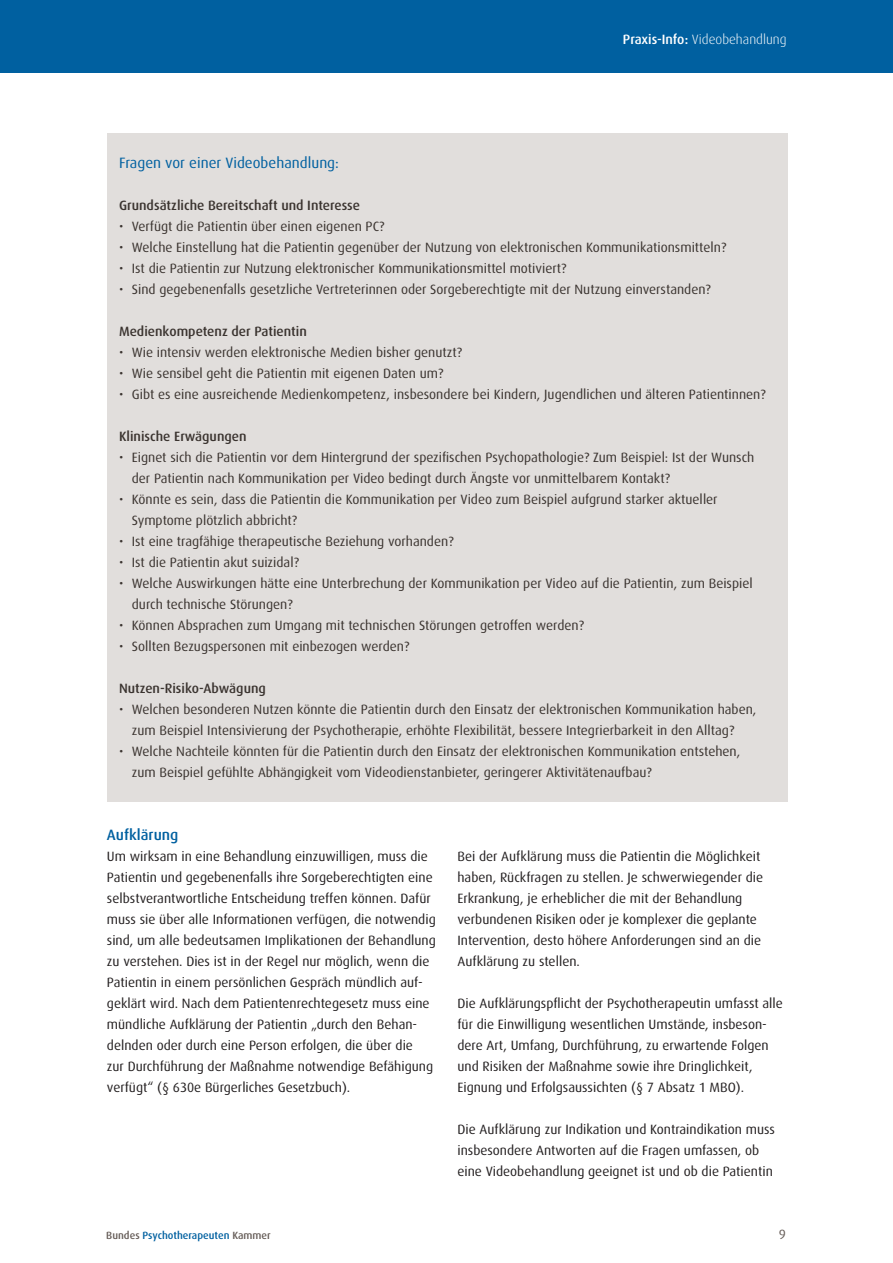
<style>
.page{position:relative;width:893px;height:1263px;background:#fff}
.page>*{position:absolute;margin:0;border:0;box-sizing:border-box;transform-origin:0 0}
.t1{font:15px "Dax";color:#0060a0}
.t2{font:500 15px "Dax";color:#0060a0}
.t3{font:13.5px/21px "Dax";color:#3a332f}
.t4{font:13.5px/21px "Dax";color:#231f20}
.t5{font:500 13.5px "Dax";color:#3a332f}
.t6{font:300 13.5px "Dax";color:#fff}
.t7{font:13.5px "Dax";color:#655c57}
.t8{font:500 10.5px "Dax";color:#0060a0}
.s1{font-weight:500}
.s2{color:#655c57}
</style>
<div class="page">
<div style="left:0;top:0;width:893px;height:72px;background:#0060a0"></div>
<div style="left:107px;top:133px;width:680px;height:668px;background:#e1dedc"></div>
<p class="t6" style="left:623px;top:32px;width:165px"><span class="s1">Praxis-Info:</span> Videobehandlung</p>
<p class="t1" style="left:119px;top:155px;width:221px">Fragen vor einer Videobehandlung:</p>
<p class="t5" style="left:119px;top:198px;width:242px">Grundsätzliche Bereitschaft und Interesse</p>
<p class="t3" style="left:119px;top:216px;width:267px">• Verfügt die Patientin über einen eigenen PC?</p>
<p class="t3" style="left:119px;top:237px;width:609px">• Welche Einstellung hat die Patientin gegenüber der Nutzung von elektronischen Kommunikationsmitteln?</p>
<p class="t3" style="left:119px;top:258px;width:449px">• Ist die Patientin zur Nutzung elektronischer Kommunikationsmittel motiviert?</p>
<p class="t3" style="left:119px;top:279px;width:593px">• Sind gegebenenfalls gesetzliche Vertreterinnen oder Sorgeberechtigte mit der Nutzung einverstanden?</p>
<p class="t5" style="left:119px;top:324px;width:189px">Medienkompetenz der Patientin</p>
<p class="t3" style="left:119px;top:342px;width:345px">• Wie intensiv werden elektronische Medien bisher genutzt?</p>
<p class="t3" style="left:119px;top:363px;width:326px">• Wie sensibel geht die Patientin mit eigenen Daten um?</p>
<p class="t3" style="left:119px;top:384px;width:648px">• Gibt es eine ausreichende Medienkompetenz, insbesondere bei Kindern, Jugendlichen und älteren Patientinnen?</p>
<p class="t5" style="left:119px;top:429px;width:129px">Klinische Erwägungen</p>
<p class="t3" style="left:132px;top:447px;width:624px;text-indent:-13px">• Eignet sich die Patientin vor dem Hintergrund der spezifischen Psychopathologie? Zum Beispiel: Ist der Wunsch der Patientin nach Kommunikation per Video bedingt durch Ängste vor unmittelbarem Kontakt?</p>
<p class="t3" style="left:132px;top:489px;width:587px;text-indent:-13px">• Könnte es sein, dass die Patientin die Kommunikation per Video zum Beispiel aufgrund starker aktueller<br>Symptome plötzlich abbricht?</p>
<p class="t3" style="left:119px;top:531px;width:336px">• Ist eine tragfähige therapeutische Beziehung vorhanden?</p>
<p class="t3" style="left:119px;top:552px;width:181px">• Ist die Patientin akut suizidal?</p>
<p class="t3" style="left:132px;top:573px;width:622px;text-indent:-13px">• Welche Auswirkungen hätte eine Unterbrechung der Kommunikation per Video auf die Patientin, zum Beispiel durch technische Störungen?</p>
<p class="t3" style="left:119px;top:615px;width:466px">• Können Absprachen zum Umgang mit technischen Störungen getroffen werden?</p>
<p class="t3" style="left:119px;top:636px;width:292px">• Sollten Bezugspersonen mit einbezogen werden?</p>
<p class="t5" style="left:119px;top:681px;width:148px">Nutzen-Risiko-Abwägung</p>
<p class="t3" style="left:132px;top:699px;width:626px;text-indent:-13px">• Welchen besonderen Nutzen könnte die Patientin durch den Einsatz der elektronischen Kommunikation haben, zum Beispiel Intensivierung der Psychotherapie, erhöhte Flexibilität, bessere Integrierbarkeit in den Alltag?</p>
<p class="t3" style="left:132px;top:741px;width:610px;text-indent:-13px">• Welche Nachteile könnten für die Patientin durch den Einsatz der elektronischen Kommunikation entstehen, zum Beispiel gefühlte Abhängigkeit vom Videodienstanbieter, geringerer Aktivitätenaufbau?</p>
<p class="t2" style="left:107px;top:826px;width:73px">Aufklärung</p>
<p class="t4" style="left:107px;top:846px;width:330px">Um wirksam in eine Behandlung einzuwilligen, muss die Patientin und gegebenenfalls ihre Sorgeberechtigten eine selbstverantwortliche Entscheidung treffen können. Dafür muss sie über alle Informationen verfügen, die notwendig sind, um alle bedeutsamen Implikationen der Behandlung zu verstehen. Dies ist in der Regel nur möglich, wenn die Patientin in einem persönlichen Gespräch mündlich auf&shy;geklärt wird. Nach dem Patientenrechtegesetz muss eine mündliche Aufklärung der Patientin „durch den Behan&shy;delnden oder durch eine Person erfolgen, die über die<br>zur Durchführung der Maßnahme notwendige Befähigung verfügt“ (§ 630e Bürgerliches Gesetzbuch).</p>
<p class="t4" style="left:457px;top:846px;width:307px">Bei der Aufklärung muss die Patientin die Möglichkeit haben, Rückfragen zu stellen. Je schwerwiegender die Erkrankung, je erheblicher die mit der Behandlung verbundenen Risiken oder je komplexer die geplante Intervention, desto höhere Anforderungen sind an die Aufklärung zu stellen.</p>
<p class="t4" style="left:457px;top:993px;width:327px">Die Aufklärungspflicht der Psychotherapeutin umfasst alle für die Einwilligung wesentlichen Umstände, insbeson&shy;dere Art, Umfang, Durchführung, zu erwartende Folgen und Risiken der Maßnahme sowie ihre Dringlichkeit, Eignung und Erfolgsaussichten (§ 7 Absatz 1 MBO).</p>
<p class="t4" style="left:457px;top:1119px;width:319px">Die Aufklärung zur Indikation und Kontraindikation muss insbesondere Antworten auf die Fragen umfassen, ob eine Videobehandlung geeignet ist und ob die Patientin</p>
<p class="t8" style="left:106px;top:1229px;width:166px"><span class="s2">Bundes</span> Psychotherapeuten <span class="s2">Kammer</span></p>
<p class="t7" style="left:779px;top:1227px;width:9px">9</p>
</div>
